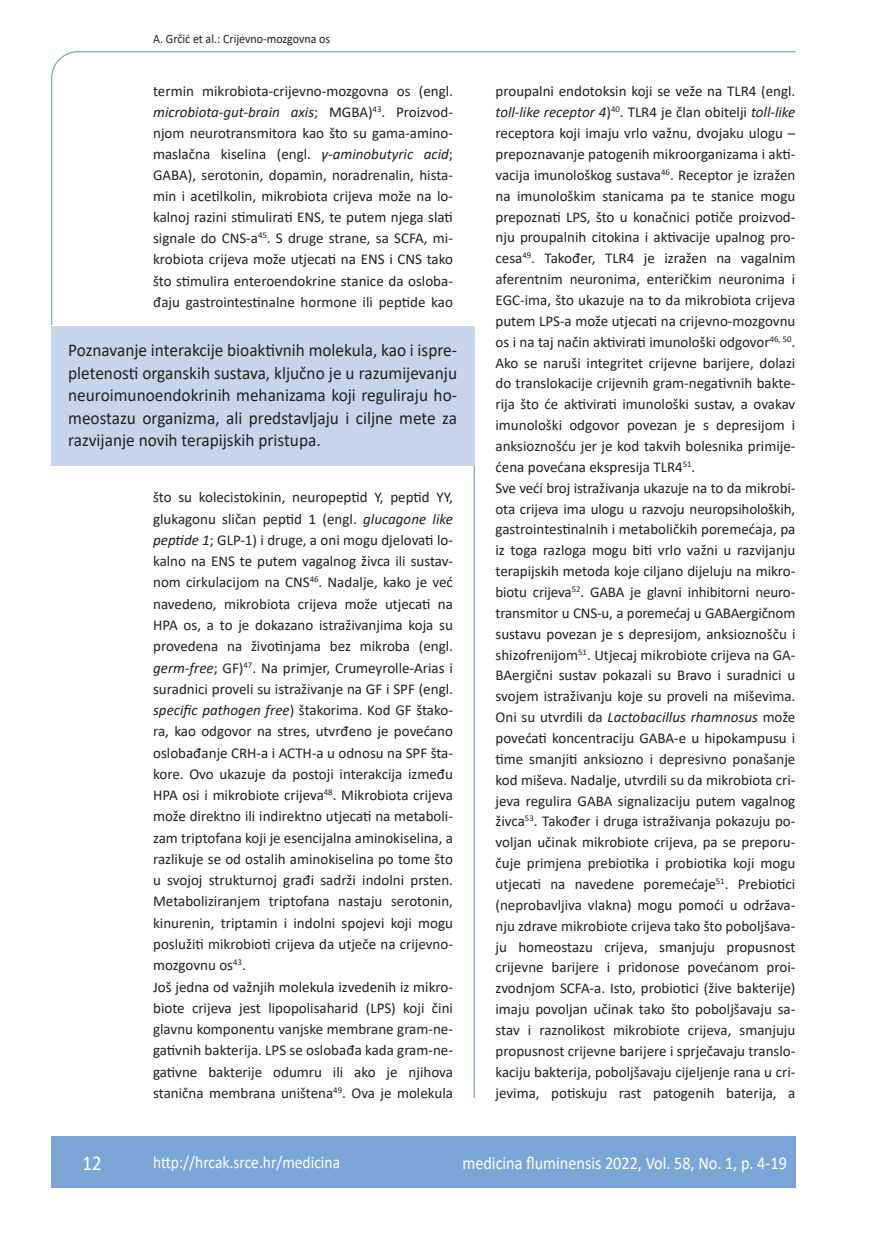
<style>
.page{position:relative;width:872px;height:1234px;background:#fff}
.page>*{position:absolute;margin:0;border:0;box-sizing:border-box;transform-origin:0 0}
.t1{font:21px "Calibri";color:#fff;scale:.9 1}
.anterfile{font:18px/22.5px "Calibri";color:#231f20;text-align:justify;scale:.96 1}
.t2{font:18px "Calibri";color:#fff;scale:.9 1}
.t3{font:17.25px "Calibri";color:#fff;scale:.9 1}
.osnovni_tekst{font:15px/20.9px "Calibri";color:#231f20;text-align:justify}
.glava{font:12.75px "Calibri";color:#231f20;scale:.94 1}
.s1{font-style:italic}
</style>
<div class="page">
<svg style="left:51px;top:51px;width:745px;height:274px"></svg>
<hr style="left:473px;top:465px;width:2px;height:632px;background:#7ca5d7">
<div style="left:51px;top:1135px;width:744px;height:51px;background:#7ca5d7"></div>
<div style="left:51px;top:325px;width:423px;height:140px;background:#c6d5ec"></div>
<p class="glava" style="left:153px;top:29px;width:190px">A. Grčić et al.: Crijevno-mozgovna os</p>
<p class="osnovni_tekst" style="left:153px;top:80px;width:301px">termin mikrobiota-crijevno-mozgovna os (engl. <span class="s1">microbiota-gut-brain axis</span>; MGBA)<sup>43</sup>. Proizvod&shy;njom neurotransmitora kao što su gama-amino&shy;maslačna kiselina (engl. <span class="s1">γ-aminobutyric acid</span>; GABA), serotonin, dopamin, noradrenalin, hista&shy;min i acetilkolin, mikrobiota crijeva može na lo&shy;kalnoj razini stimulirati ENS, te putem njega slati signale do CNS-a<sup>45</sup>. S druge strane, sa SCFA, mi&shy;krobiota crijeva može utjecati na ENS i CNS tako što stimulira enteroendokrine stanice da osloba&shy;đaju gastrointestinalne hormone ili peptide kao</p>
<p class="osnovni_tekst" style="left:495px;top:81px;width:301px">proupalni endotoksin koji se veže na TLR4 (engl. <span class="s1">toll-like receptor 4</span>)<sup>40</sup>. TLR4 je član obitelji <span class="s1">toll-like </span>receptora koji imaju vrlo važnu, dvojaku ulogu – prepoznavanje patogenih mikroorganizama i akti&shy;vacija imunološkog sustava<sup>46</sup>. Receptor je izražen na imunološkim stanicama pa te stanice mogu prepoznati LPS, što u konačnici potiče proizvod&shy;nju proupalnih citokina i aktivacije upalnog pro&shy;cesa<sup>49</sup>. Također, TLR4 je izražen na vagalnim aferentnim neuronima, enteričkim neuronima i EGC-ima, što ukazuje na to da mikrobiota crijeva putem LPS-a može utjecati na crijevno-mozgovnu os i na taj način aktivirati imunološki odgovor<sup>46,</sup> <sup>50</sup>.<br>Ako se naruši integritet crijevne barijere, dolazi do translokacije crijevnih gram-negativnih bakte&shy;rija što će aktivirati imunološki sustav, a ovakav imunološki odgovor povezan je s depresijom i anksioznošću jer je kod takvih bolesnika primije&shy;ćena povećana ekspresija TLR4<sup>51</sup>.</p>
<p class="osnovni_tekst" style="left:495px;top:477px;width:301px">Sve veći broj istraživanja ukazuje na to da mikrobi&shy;ota crijeva ima ulogu u razvoju neuropsiholoških, gastrointestinalnih i metaboličkih poremećaja, pa iz toga razloga mogu biti vrlo važni u razvijanju terapijskih metoda koje ciljano dijeluju na mikro&shy;biotu crijeva<sup>52</sup>. GABA je glavni inhibitorni neuro&shy;transmitor u CNS-u, a poremećaj u GABAergičnom sustavu povezan je s depresijom, anksioznošču i shizofrenijom<sup>51</sup>. Utjecaj mikrobiote crijeva na GA-BAergični sustav pokazali su Bravo i suradnici u svojem istraživanju koje su proveli na miševima.<br>Oni su utvrdili da <span class="s1">Lactobacillus rhamnosus</span> može povećati koncentraciju GABA-e u hipokampusu i time smanjiti anksiozno i depresivno ponašanje kod miševa. Nadalje, utvrdili su da mikrobiota cri&shy;jeva regulira GABA signalizaciju putem vagalnog živca<sup>53</sup>. Također i druga istraživanja pokazuju po&shy;voljan učinak mikrobiote crijeva, pa se preporu&shy;čuje primjena prebiotika i probiotika koji mogu utjecati na navedene poremećaje<sup>51</sup>. Prebiotici (neprobavljiva vlakna) mogu pomoći u održava&shy;nju zdrave mikrobiote crijeva tako što poboljšava&shy;ju homeostazu crijeva, smanjuju propusnost crijevne barijere i pridonose povećanom proi&shy;zvodnjom SCFA-a. Isto, probiotici (žive bakterije) imaju povoljan učinak tako što poboljšavaju sa&shy;stav i raznolikost mikrobiote crijeva, smanjuju propusnost crijevne barijere i sprječavaju translo&shy;kaciju bakterija, poboljšavaju cijeljenje rana u cri&shy;jevima, potiskuju rast patogenih baterija, a</p>
<p class="anterfile" style="left:68px;top:338px;width:407px">Poznavanje interakcije bioaktivnih molekula, kao i ispre&shy;pletenosti organskih sustava, ključno je u razumijevanju neuroimunoendokrinih mehanizama koji reguliraju ho&shy;meostazu organizma, ali predstavljaju i ciljne mete za razvijanje novih terapijskih pristupa.</p>
<p class="osnovni_tekst" style="left:153px;top:486px;width:301px;line-height:21.3px">što su kolecistokinin, neuropeptid Y, peptid YY, glukagonu sličan peptid 1 (engl. <span class="s1">glucagone like peptide 1</span>; GLP-1) i druge, a oni mogu djelovati lo&shy;kalno na ENS te putem vagalnog živca ili sustav&shy;nom cirkulacijom na CNS<sup>46</sup>. Nadalje, kako je već navedeno, mikrobiota crijeva može utjecati na HPA os, a to je dokazano istraživanjima koja su provedena na životinjama bez mikroba (engl. <span class="s1">germ-free</span>; GF)<sup>47</sup>. Na primjer, Crumeyrolle-Arias i suradnici proveli su istraživanje na GF i SPF (engl. <span class="s1">specific pathogen free</span>) štakorima. Kod GF štako&shy;ra, kao odgovor na stres, utvrđeno je povećano oslobađanje CRH-a i ACTH-a u odnosu na SPF šta&shy;kore. Ovo ukazuje da postoji interakcija između HPA osi i mikrobiote crijeva<sup>48</sup>. Mikrobiota crijeva može direktno ili indirektno utjecati na metaboli&shy;zam triptofana koji je esencijalna aminokiselina, a razlikuje se od ostalih aminokiselina po tome što u svojoj strukturnoj građi sadrži indolni prsten.<br>Metaboliziranjem triptofana nastaju serotonin, kinurenin, triptamin i indolni spojevi koji mogu poslužiti mikrobioti crijeva da utječe na crijevno&shy;mozgovnu os<sup>43</sup>.</p>
<p class="osnovni_tekst" style="left:153px;top:975px;width:301px;line-height:21.3px">Još jedna od važnjih molekula izvedenih iz mikro&shy;biote crijeva jest lipopolisaharid (LPS) koji čini glavnu komponentu vanjske membrane gram-ne&shy;gativnih bakterija. LPS se oslobađa kada gram-ne&shy;gativne bakterije odumru ili ako je njihova stanična membrana uništena<sup>49</sup>. Ova je molekula</p>
<p class="t1" style="left:82px;top:1147px;width:23px">12</p>
<p class="t3" style="left:153px;top:1149px;width:209px">http://hrcak.srce.hr/medicina</p>
<p class="t2" style="left:462px;top:1149px;width:362px">medicina fluminensis 2022, Vol. 58, No. 1, p. 4-19</p>
</div>
